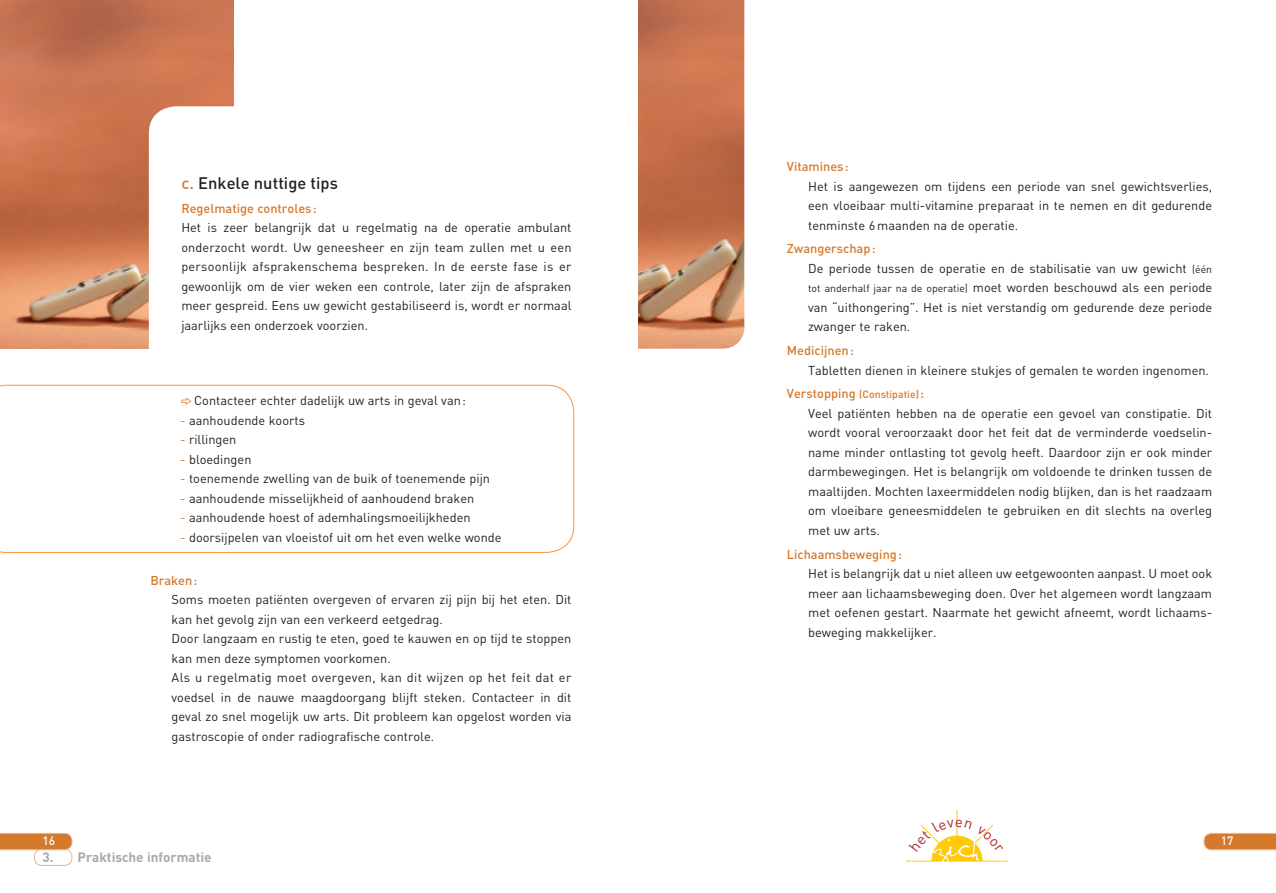
<style>
.page{position:relative;width:1276px;height:893px;background:#fff}
.page>*{position:absolute;margin:0;border:0;box-sizing:border-box;transform-origin:0 0}
.t1{font:500 16.5px "DIN";color:#231f20}
.t2{font:700 13.5px "DIN";color:#a8a9ad}
.t3{font:12.75px/19.5px "DIN";color:#231f20;text-align:justify}
.t4{font:500 12.75px "DIN";color:#d5792b}
.t5{font:500 12px "DIN";color:#fff}
.t6{font:500 10.5px "DIN";color:#d5792b}
.s1{color:#d5792b}
.s2{font-family:"Zeal";color:#d5792b}
.s3{font-weight:500;color:#d5792b}
.s4{font-size:10.5px}
.s5{font-size:12.75px}
</style>
<div class="page">
<div style="left:34px;top:849px;width:38px;height:17px;border:1px solid #e9b487;border-radius:7px"></div>
<img style="left:0;top:0;width:234px;height:349px">
<div style="left:149px;top:106px;width:553px;height:277px;background:#fff;border-radius:27px"></div>
<img style="left:638px;top:0;width:106px;height:349px">
<svg style="left:0;top:833px;width:72px;height:17px"></svg>
<svg style="left:1203px;top:833px;width:73px;height:17px"></svg>
<svg style="left:0;top:385px;width:574px;height:168px"></svg>
<svg style="left:906px;top:810px;width:102px;height:52px"></svg>
<p class="t1" style="left:181px;top:172px;width:158px"><span class="s1">c.</span> Enkele nuttige tips</p>
<p class="t4" style="left:181px;top:200px;width:137px">Regelmatige controles:</p>
<p class="t3" style="left:181px;top:218px;width:392px">Het is zeer belangrijk dat u regelmatig na de operatie ambulant onderzocht wordt. Uw geneesheer en zijn team zullen met u een persoonlijk afsprakenschema bespreken. In de eerste fase is er gewoonlijk om de vier weken een controle, later zijn de afspraken meer gespreid. Eens uw gewicht gestabiliseerd is, wordt er normaal jaarlijks een onderzoek voorzien.</p>
<p class="t3" style="left:180px;top:391px;width:287px"><span class="s2">c</span>Contacteer echter dadelijk uw arts in geval van:</p>
<p class="t3" style="left:180px;top:410px;width:126px"><span class="s1">-</span> aanhoudende koorts</p>
<p class="t3" style="left:180px;top:430px;width:58px"><span class="s1">-</span> rillingen</p>
<p class="t3" style="left:180px;top:449px;width:73px"><span class="s1">-</span> bloedingen</p>
<p class="t3" style="left:180px;top:469px;width:311px"><span class="s1">-</span> toenemende zwelling van de buik of toenemende pijn</p>
<p class="t3" style="left:180px;top:488px;width:296px"><span class="s1">-</span> aanhoudende misselijkheid of aanhoudend braken</p>
<p class="t3" style="left:180px;top:508px;width:292px"><span class="s1">-</span> aanhoudende hoest of ademhalingsmoeilijkheden</p>
<p class="t3" style="left:180px;top:527px;width:323px"><span class="s1">-</span> doorsijpelen van vloeistof uit om het even welke wonde</p>
<p class="t4" style="left:150px;top:572px;width:49px">Braken:</p>
<p class="t3" style="left:172px;top:590px;width:401px;text-align:left">Soms moeten patiënten overgeven of ervaren zij pijn bij het eten. Dit kan het gevolg zijn van een verkeerd eetgedrag.<br>Door langzaam en rustig te eten, goed te kauwen en op tijd te stoppen kan men deze symptomen voorkomen.<br>Als u regelmatig moet overgeven, kan dit wijzen op het feit dat er voedsel in de nauwe maagdoorgang blijft steken. Contacteer in dit geval zo snel mogelijk uw arts. Dit probleem kan opgelost worden via gastroscopie of onder radiografische controle.</p>
<p class="t4" style="left:787px;top:158px;width:63px">Vitamines:</p>
<p class="t3" style="left:808px;top:176px;width:405px">Het is aangewezen om tijdens een periode van snel gewichtsverlies, een vloeibaar multi-vitamine preparaat in te nemen en dit gedurende tenminste 6 maanden na de operatie.</p>
<p class="t3" style="left:808px;top:239px;width:405px;text-align:left;text-indent:-21px"><span class="s3">Zwangerschap:<br></span>De periode tussen de operatie en de stabilisatie van uw gewicht <span class="s4">(één tot anderhalf jaar na de operatie)</span> moet worden beschouwd als een periode van “uithongering”. Het is niet verstandig om gedurende deze periode zwanger te raken.</p>
<p class="t4" style="left:787px;top:342px;width:69px">Medicijnen:</p>
<p class="t3" style="left:808px;top:360px;width:402px">Tabletten dienen in kleinere stukjes of gemalen te worden ingenomen.</p>
<p class="t6" style="left:787px;top:388px;width:139px"><span class="s5">Verstopping</span> (Constipatie)<span class="s5">:</span></p>
<p class="t3" style="left:808px;top:403px;width:405px;text-align:left">Veel patiënten hebben na de operatie een gevoel van constipatie. Dit wordt vooral veroorzaakt door het feit dat de verminderde voedselin&shy;name minder ontlasting tot gevolg heeft. Daardoor zijn er ook minder darmbewegingen. Het is belangrijk om voldoende te drinken tussen de maaltijden. Mochten laxeermiddelen nodig blijken, dan is het raadzaam om vloeibare geneesmiddelen te gebruiken en dit slechts na overleg met uw arts.</p>
<p class="t4" style="left:787px;top:546px;width:117px">Lichaamsbeweging:</p>
<p class="t3" style="left:808px;top:563px;width:405px">Het is belangrijk dat u niet alleen uw eetgewoonten aanpast. U moet ook meer aan lichaamsbeweging doen. Over het algemeen wordt langzaam met oefenen gestart. Naarmate het gewicht afneemt, wordt lichaams&shy;beweging makkelijker.</p>
<p class="t5" style="left:43px;top:833px;width:14px">16</p>
<p class="t5" style="left:1220px;top:833px;width:14px">17</p>
<p class="t2" style="left:43px;top:848px;width:171px">3. Praktische informatie</p>
</div>
